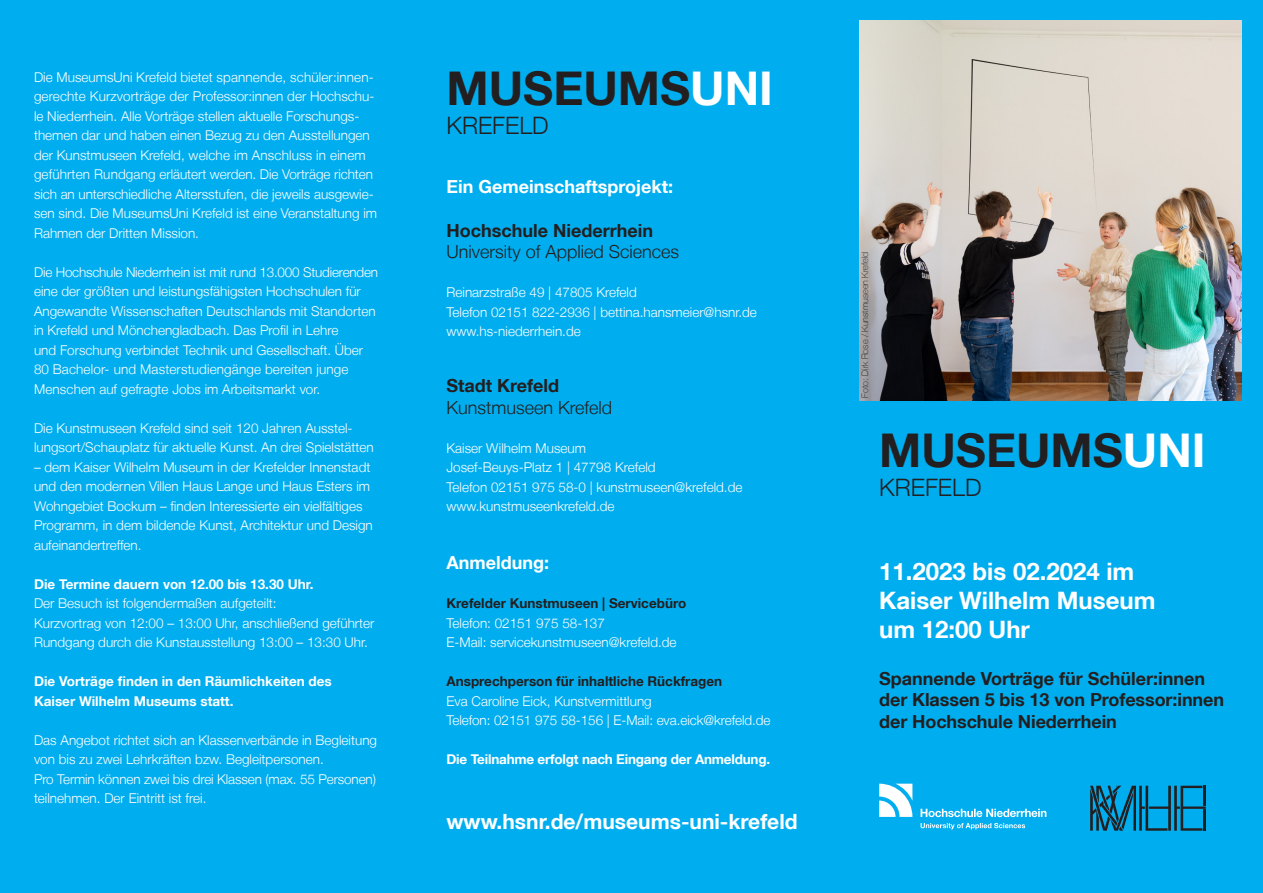
<style>
.page{position:relative;width:1263px;height:893px;background:#00aeef}
.page>*{position:absolute;margin:0;border:0;box-sizing:border-box;transform-origin:0 0}
.t1{font:700 46.5px "Helvetica Neue LT";color:#231f20}
.t2{font:700 24px/28.8px "Helvetica Neue LT";color:#fff}
.t3{font:300 24px "Helvetica Neue LT";color:#231f20}
.t4{font:700 21px "Helvetica Neue LT";color:#fff}
.t5{font:700 18px/21.6px "Helvetica Neue LT";color:#231f20}
.t6{font:300 18px "Helvetica Neue LT";color:#231f20}
.t7{font:700 18px "Helvetica Neue LT";color:#fff}
.t8{font:300 13.5px/19.5px "Helvetica Neue LT";color:#fff}
.t9{font:700 13.5px/19.5px "Helvetica Neue LT";color:#fff}
.t10{font:700 13.5px "Helvetica Neue LT";color:#231f20}
.t11{font:100 9px "Helvetica Neue LT";color:#231f20}
.s1{color:#fff}
</style>
<div class="page">
<svg style="left:1090px;top:786px;width:116px;height:45px"></svg>
<svg style="left:879px;top:784px;width:33px;height:33px"></svg>
<svg style="left:920px;top:809px;width:126px;height:8px"></svg>
<svg style="left:920px;top:823px;width:105px;height:6px"></svg>
<img style="left:859px;top:20px;width:383px;height:381px">
<p class="t8" style="left:34px;top:67px;width:345px">Die MuseumsUni Krefeld bietet spannende, schüler:innen&shy;gerechte Kurzvorträge der Professor:innen der Hochschu&shy;le Niederrhein. Alle Vorträge stellen aktuelle Forschungs&shy;themen dar und haben einen Bezug zu den Ausstellungen der Kunstmuseen Krefeld, welche im Anschluss in einem geführten Rundgang erläutert werden. Die Vorträge richten sich an unterschiedliche Altersstufen, die jeweils ausgewie&shy;sen sind. Die MuseumsUni Krefeld ist eine Veranstaltung im Rahmen der Dritten Mission.</p>
<p class="t8" style="left:34px;top:262px;width:346px">Die Hochschule Niederrhein ist mit rund 13.000 Studierenden eine der größten und leistungsfähigsten Hochschulen für Angewandte Wissenschaften Deutschlands mit Standorten in Krefeld und Mönchengladbach. Das Profil in Lehre<br>und Forschung verbindet Technik und Gesellschaft. Über 80 Bachelor- und Masterstudiengänge bereiten junge Menschen auf gefragte Jobs im Arbeitsmarkt vor.</p>
<p class="t8" style="left:34px;top:418px;width:341px">Die Kunstmuseen Krefeld sind seit 120 Jahren Ausstel&shy;lungsort/Schauplatz für aktuelle Kunst. An drei Spielstätten</p>
<p class="t8" style="left:34px;top:457px;width:340px">– dem Kaiser Wilhelm Museum in der Krefelder Innenstadt und den modernen Villen Haus Lange und Haus Esters im Wohngebiet Bockum – finden Interessierte ein vielfältiges Programm, in dem bildende Kunst, Architektur und Design aufeinandertreffen.</p>
<p class="t9" style="left:34px;top:574px;width:281px">Die Termine dauern von 12.00 bis 13.30 Uhr.</p>
<p class="t8" style="left:34px;top:593px;width:342px">Der Besuch ist folgendermaßen aufgeteilt:<br>Kurzvortrag von 12:00 – 13:00 Uhr, anschließend geführter<br>Rundgang durch die Kunstausstellung 13:00 – 13:30 Uhr.</p>
<p class="t9" style="left:34px;top:671px;width:299px">Die Vorträge finden in den Räumlichkeiten des<br>Kaiser Wilhelm Museums statt.</p>
<p class="t8" style="left:34px;top:730px;width:345px">Das Angebot richtet sich an Klassenverbände in Begleitung von bis zu zwei Lehrkräften bzw. Begleitpersonen.<br>Pro Termin können zwei bis drei Klassen (max. 55 Personen) teilnehmen. Der Eintritt ist frei.</p>
<h1 class="t1" style="left:446px;top:60px;width:328px">MUSEUMS<span class="s1">UNI</span></h1>
<h2 class="t3" style="left:446px;top:111px;width:104px">KREFELD</h2>
<h3 class="t7" style="left:446px;top:176px;width:228px">Ein Gemeinschaftsprojekt:</h3>
<h3 class="t5" style="left:446px;top:219px;width:208px">Hochschule Niederrhein</h3>
<h3 class="t6" style="left:446px;top:241px;width:234px">University of Applied Sciences</h3>
<p class="t8" style="left:446px;top:282px;width:312px">Reinarzstraße 49 | 47805 Krefeld<br>Telefon 02151 822-2936 | bettina.hansmeier@hsnr.de www.hs-niederrhein.de</p>
<h3 class="t5" style="left:446px;top:375px;width:114px">Stadt Krefeld</h3>
<h3 class="t6" style="left:446px;top:397px;width:167px">Kunstmuseen Krefeld</h3>
<p class="t8" style="left:446px;top:438px;width:297px">Kaiser Wilhelm Museum<br>Josef-Beuys-Platz 1 | 47798 Krefeld<br>Telefon 02151 975 58-0 | kunstmuseen@krefeld.de www.kunstmuseenkrefeld.de</p>
<h3 class="t7" style="left:446px;top:551px;width:104px">Anmeldung:</h3>
<p class="t10" style="left:446px;top:595px;width:241px">Krefelder Kunstmuseen | Servicebüro</p>
<p class="t8" style="left:446px;top:613px;width:232px">Telefon: 02151 975 58-137<br>E-Mail: servicekunstmuseen@krefeld.de</p>
<p class="t10" style="left:446px;top:673px;width:277px">Ansprechperson für inhaltliche Rückfragen</p>
<p class="t8" style="left:446px;top:691px;width:326px">Eva Caroline Eick, Kunstvermittlung<br>Telefon: 02151 975 58-156 | E-Mail: eva.eick@krefeld.de</p>
<p class="t9" style="left:446px;top:749px;width:325px">Die Teilnahme erfolgt nach Eingang der Anmeldung.</p>
<h3 class="t4" style="left:446px;top:808px;width:353px">www.hsnr.de/museums-uni-krefeld</h3>
<p class="t11" style="left:860px;top:398px;width:148px;rotate:-90deg">Foto: Dirk Rose / Kunstmuseen Krefeld</p>
<h1 class="t1" style="left:879px;top:422px;width:328px">MUSEUMS<span class="s1">UNI</span></h1>
<h2 class="t3" style="left:879px;top:473px;width:104px">KREFELD</h2>
<h2 class="t2" style="left:879px;top:557px;width:278px">11.2023 bis 02.2024 im<br>Kaiser Wilhelm Museum um 12:00 Uhr</h2>
<h3 class="t5" style="left:879px;top:667px;width:346px">Spannende Vorträge für Schüler:innen der Klassen 5 bis 13 von Professor:innen der Hochschule Niederrhein</h3>
</div>
